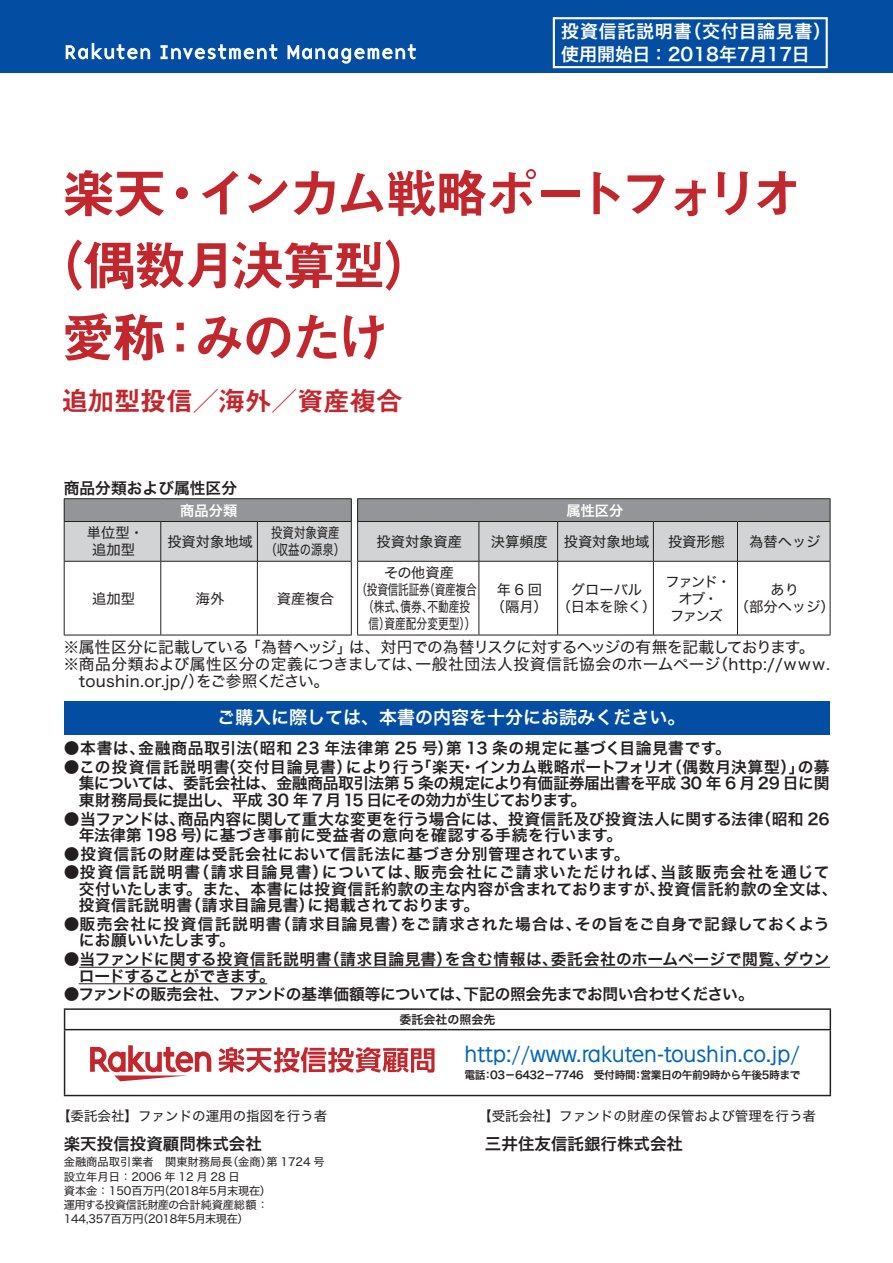
<style>
.page{position:relative;width:893px;height:1263px;background:#fff}
.page>*{position:absolute;margin:0;border:0;box-sizing:border-box;transform-origin:0 0}
.t1{font:53.7px "Midashi Go Pro MB31 90 pv RKSJ H";letter-spacing:-.1em;color:#c1272d}
.t2{font:27px "Midashi Go Pro MB31 90 pv RKSJ H";letter-spacing:-.03em;color:#c1272d}
.t3{font:19.5px "Rakuten Global R";color:#0066b3}
.t4{font:18px/22.4px "Hira Kaku Std N W6 90 pv RKSJ H";color:#fff}
.t5{font:16.5px "Hira Kaku Std N W6 90 pv RKSJ H";color:#231f20}
.t6{font:15.75px/16.5px "Hira Kaku Std N W6 90 pv RKSJ H";letter-spacing:.015em;color:#231f20}
.t7{font:15.75px/16.5px "Hira Kaku Std N W6 90 pv RKSJ H";letter-spacing:.045em;color:#231f20}
.t8{font:15.75px "Hira Kaku Std N W4 90 pv RKSJ H";letter-spacing:.02em;color:#231f20}
.t9{font:15.75px/16.5px "Hira Kaku Std N W6 90 pv RKSJ H";letter-spacing:.04em;color:#231f20}
.t10{font:15.75px "Hira Kaku Std N W4 90 pv RKSJ H";letter-spacing:-.03em;color:#231f20}
.t11{font:15.75px "Hira Kaku Std N W6 90 pv RKSJ H";letter-spacing:-.03em;color:#231f20}
.t12{font:15.75px "Hira Kaku Std N W6 90 pv RKSJ H";letter-spacing:.035em;color:#231f20}
.t13{font:14.25px/17px "Hira Kaku Std N W4 90 pv RKSJ H";color:#231f20;text-align:center}
.t14{font:14.25px "Hira Kaku Std N W4 90 pv RKSJ H";color:#231f20;scale:.75 1}
.t15{font:14.25px/17px "Hira Kaku Std N W4 90 pv RKSJ H";color:#231f20;text-align:center;scale:.8 1}
.t16{font:14.25px "Hira Kaku Std N W4 90 pv RKSJ H";letter-spacing:-.025em;color:#231f20;scale:.75 1}
.t17{font:14.25px/17px "Hira Kaku Std N W4 90 pv RKSJ H";letter-spacing:-.1em;color:#231f20;text-align:center}
.t18{font:14.25px "Hira Kaku Std N W6 90 pv RKSJ H";color:#fff}
.t19{font:13.5px "Hira Kaku Std N W4 90 pv RKSJ H";color:#231f20}
.t20{font:12px "Hira Kaku Std N W6 90 pv RKSJ H";color:#231f20}
.t21{font:11.25px/14.2px "Hira Kaku Std N W4 90 pv RKSJ H";letter-spacing:-.015em;color:#231f20}
.t22{font:10.8px "Hira Kaku Std N W6 90 pv RKSJ H";letter-spacing:-.04em;color:#231f20}
</style>
<div class="page">
<div style="left:0;top:0;width:892px;height:72px;background:#034ea2"></div>
<svg style="left:66px;top:43px;width:84px;height:16px"></svg>
<svg style="left:160px;top:44px;width:117px;height:15px"></svg>
<svg style="left:287px;top:44px;width:129px;height:20px"></svg>
<hr style="left:64px;top:498px;width:97px;height:1px;background:#231f20">
<hr style="left:161px;top:498px;width:190px;height:1px;background:#231f20">
<hr style="left:64px;top:561px;width:97px;height:1px;background:#231f20">
<hr style="left:64px;top:562px;width:1px;height:73px;background:#231f20">
<hr style="left:161px;top:561px;width:96px;height:1px;background:#231f20">
<hr style="left:160px;top:562px;width:1px;height:73px;background:#231f20">
<hr style="left:257px;top:561px;width:94px;height:1px;background:#231f20">
<hr style="left:257px;top:562px;width:1px;height:73px;background:#231f20">
<hr style="left:351px;top:562px;width:1px;height:73px;background:#231f20">
<hr style="left:64px;top:635px;width:287px;height:1px;background:#231f20">
<hr style="left:357px;top:498px;width:122px;height:1px;background:#231f20">
<hr style="left:479px;top:498px;width:351px;height:1px;background:#231f20">
<svg style="left:64px;top:499px;width:766px;height:62px"></svg>
<hr style="left:357px;top:521px;width:122px;height:1px;background:#231f20">
<hr style="left:357px;top:522px;width:1px;height:39px;background:#231f20">
<hr style="left:479px;top:521px;width:78px;height:1px;background:#231f20">
<hr style="left:478px;top:522px;width:1px;height:39px;background:#231f20">
<hr style="left:557px;top:521px;width:96px;height:1px;background:#231f20">
<hr style="left:557px;top:522px;width:1px;height:39px;background:#231f20">
<hr style="left:653px;top:521px;width:84px;height:1px;background:#231f20">
<hr style="left:653px;top:522px;width:1px;height:39px;background:#231f20">
<hr style="left:737px;top:521px;width:93px;height:1px;background:#231f20">
<hr style="left:737px;top:522px;width:1px;height:39px;background:#231f20">
<hr style="left:829px;top:522px;width:1px;height:39px;background:#231f20">
<hr style="left:357px;top:561px;width:122px;height:1px;background:#231f20">
<hr style="left:357px;top:562px;width:1px;height:73px;background:#231f20">
<hr style="left:479px;top:561px;width:78px;height:1px;background:#231f20">
<hr style="left:478px;top:562px;width:1px;height:73px;background:#231f20">
<hr style="left:557px;top:561px;width:96px;height:1px;background:#231f20">
<hr style="left:557px;top:562px;width:1px;height:73px;background:#231f20">
<hr style="left:653px;top:561px;width:84px;height:1px;background:#231f20">
<hr style="left:653px;top:562px;width:1px;height:73px;background:#231f20">
<hr style="left:737px;top:561px;width:93px;height:1px;background:#231f20">
<hr style="left:737px;top:562px;width:1px;height:73px;background:#231f20">
<hr style="left:829px;top:562px;width:1px;height:73px;background:#231f20">
<hr style="left:357px;top:635px;width:473px;height:1px;background:#231f20">
<div style="left:64px;top:701px;width:765px;height:33px;background:#034ea2"></div>
<hr style="left:79px;top:967px;width:750px;height:1px;background:#231f20">
<hr style="left:79px;top:983px;width:188px;height:1px;background:#231f20">
<hr style="left:64px;top:1008px;width:383px;height:2px;background:#231f20">
<svg style="left:64px;top:1010px;width:1px;height:19px"></svg>
<hr style="left:447px;top:1008px;width:384px;height:2px;background:#231f20">
<svg style="left:829px;top:1010px;width:2px;height:19px"></svg>
<hr style="left:64px;top:1029px;width:383px;height:1px;background:#231f20">
<hr style="left:64px;top:1030px;width:1px;height:65px;background:#231f20">
<hr style="left:447px;top:1029px;width:384px;height:1px;background:#231f20">
<hr style="left:829px;top:1030px;width:2px;height:65px;background:#231f20">
<hr style="left:64px;top:1095px;width:767px;height:1px;background:#231f20">
<svg style="left:90px;top:1045px;width:121px;height:36px"></svg>
<svg style="left:218px;top:1047px;width:216px;height:26px"></svg>
<div style="left:553px;top:17px;width:274px;height:51px;border:2px solid #fff"></div>
<p class="t4" style="left:561px;top:23px;width:271px">投資信託説明書（交付目論見書）使用開始日：2018年7月17日</p>
<h1 class="t1" style="left:62px;top:173px;width:743px">楽天・インカム戦略ポートフォリオ</h1>
<h1 class="t1" style="left:31px;top:245px;width:406px">（偶数月決算型）</h1>
<h1 class="t1" style="left:61px;top:317px;width:330px">愛称：みのたけ</h1>
<h2 class="t2" style="left:61px;top:390px;width:343px">追加型投信／海外／資産複合</h2>
<p class="t6" style="left:64px;top:482px;width:175px">商品分類および属性区分</p>
<p class="t18" style="left:180px;top:505px;width:58px">商品分類</p>
<p class="t18" style="left:566px;top:505px;width:58px">属性区分</p>
<p class="t13" style="left:87px;top:526px;width:58px">単位型・追加型</p>
<p class="t13" style="left:167px;top:535px;width:87px">投資対象地域</p>
<p class="t15" style="left:265px;top:526px;width:101px">投資対象資産（収益の源泉）</p>
<p class="t13" style="left:376px;top:535px;width:87px">投資対象資産</p>
<p class="t13" style="left:491px;top:535px;width:160px">決算頻度 投資対象地域</p>
<p class="t13" style="left:668px;top:535px;width:58px">投資形態</p>
<p class="t13" style="left:749px;top:535px;width:73px">為替ヘッジ</p>
<p class="t13" style="left:92px;top:592px;width:44px">追加型</p>
<p class="t13" style="left:196px;top:592px;width:30px">海外</p>
<p class="t13" style="left:277px;top:592px;width:58px">資産複合</p>
<p class="t13" style="left:384px;top:566px;width:71px">その他資産</p>
<p class="t16" style="left:356px;top:584px;width:162px">（投資信託証券（資産複合</p>
<p class="t14" style="left:363px;top:601px;width:144px">（株式、債券、不動産投</p>
<p class="t14" style="left:368px;top:618px;width:144px">信）資産配分変更型））</p>
<p class="t13" style="left:491px;top:583px;width:58px">年6回（隔月）</p>
<p class="t13" style="left:556px;top:583px;width:101px">グローバル<br>（日本を除く）</p>
<p class="t17" style="left:665px;top:575px;width:67px">ファンド・オブ・<br>ファンズ</p>
<p class="t13" style="left:735px;top:583px;width:101px">あり<br>（部分ヘッジ）</p>
<p class="t10" style="left:64px;top:641px;width:752px">※ 属性区分に記載している「為替ヘッジ」は、対円での為替リスクに対するヘッジの有無を記載しております。</p>
<p class="t8" style="left:64px;top:658px;width:768px">※ 商品分類および属性区分の定義につきましては、一般社団法人投資信託協会のホームページ（http://www.</p>
<p class="t8" style="left:79px;top:675px;width:252px">toushin.or.jp/）をご参照ください。</p>
<p class="t4" style="left:217px;top:709px;width:470px">ご購入に際しては、本書の内容を十分にお読みください。</p>
<p class="t12" style="left:64px;top:742px;width:668px">●本書は、金融商品取引法（昭和 23 年法律第 25 号）第 13 条の規定に基づく目論見書です。</p>
<p class="t6" style="left:79px;top:761px;width:752px;text-align:justify;text-indent:-15px">●この投資信託説明書（交付目論見書）により行う「楽天・インカム戦略ポートフォリオ（偶数月決算型）」の募集については、委託会社は、金融商品取引法第 5 条の規定により有価証券届出書を平成 30 年 6 月 29 日に関東財務局長に提出し、平成 30 年 7 月 15 日にその効力が生じております。</p>
<p class="t6" style="left:79px;top:812px;width:752px;text-indent:-15px">●当ファンドは、商品内容に関して重大な変更を行う場合には、投資信託及び投資法人に関する法律（昭和 26年法律第 198 号）に基づき事前に受益者の意向を確認する手続を行います。</p>
<p class="t6" style="left:64px;top:848px;width:567px">●投資信託の財産は受託会社において信託法に基づき分別管理されています。</p>
<p class="t7" style="left:79px;top:866px;width:760px;text-indent:-15px">●投資信託説明書（請求目論見書）については、販売会社にご請求いただければ、当該販売会社を通じて交付いたします。また、本書には投資信託約款の主な内容が含まれておりますが、投資信託約款の全文は、投資信託説明書（請求目論見書）に掲載されております。</p>
<p class="t9" style="left:79px;top:918px;width:752px;text-indent:-15px">●販売会社に投資信託説明書（請求目論見書）をご請求された場合は、その旨をご自身で記録しておくようにお願いいたします。</p>
<p class="t6" style="left:79px;top:953px;width:752px;text-indent:-15px">●当ファンドに関する投資信託説明書（請求目論見書）を含む情報は、委託会社のホームページで閲覧、ダウンロードすることができます。</p>
<p class="t11" style="left:64px;top:988px;width:691px">●ファンドの販売会社、ファンドの基準価額等については、下記の照会先までお問い合わせください。</p>
<p class="t20" style="left:399px;top:1015px;width:98px">委託会社の照会先</p>
<p class="t3" style="left:464px;top:1046px;width:337px">http://www.rakuten-toushin.co.jp/</p>
<p class="t22" style="left:464px;top:1071px;width:337px">電話：03－6432－7746　受付時間：営業日の午前9時から午後5時まで</p>
<p class="t19" style="left:57px;top:1111px;width:272px">【委託会社】ファンドの運用の指図を行う者</p>
<p class="t19" style="left:478px;top:1111px;width:339px">【受託会社】ファンドの財産の保管および管理を行う者</p>
<p class="t5" style="left:64px;top:1137px;width:200px">楽天投信投資顧問株式会社</p>
<p class="t21" style="left:64px;top:1157px;width:262px">金融商品取引業者　関東財務局長（金商）第 1724 号設立年月日：2006 年 12 月 28 日<br>資本金：150百万円（2018年5月末現在）<br>運用する投資信託財産の合計純資産総額：<br>144,357百万円（2018年5月末現在）</p>
<p class="t5" style="left:485px;top:1137px;width:200px">三井住友信託銀行株式会社</p>
</div>
